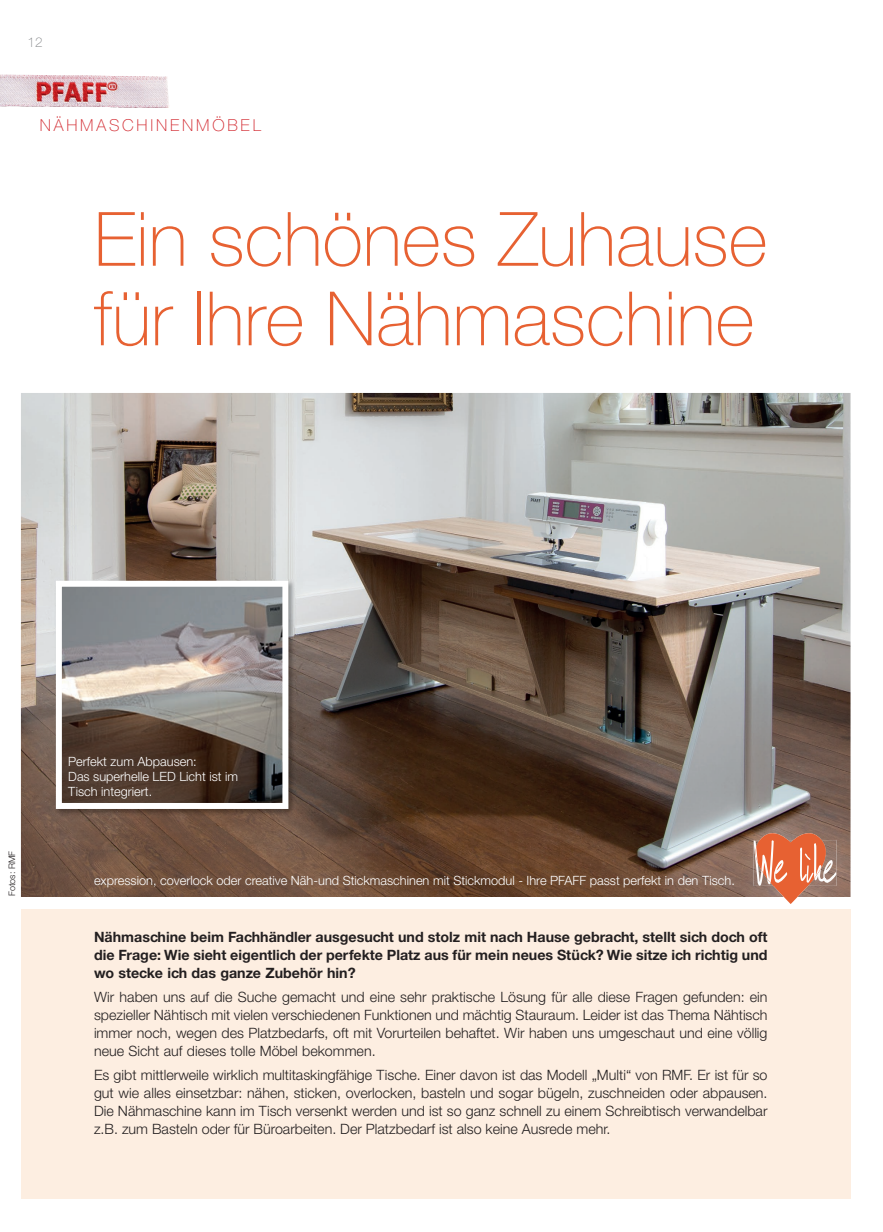
<style>
.page{position:relative;width:883px;height:1232px;background:#fff}
.page>*{position:absolute;margin:0;border:0;box-sizing:border-box;transform-origin:0 0}
.t1{font:100 75px/79.5px "Helvetica Neue LT Pro";color:#e76132}
.t2{font:100 16.5px "Helvetica Neue LT Pro";letter-spacing:.17em;color:#d1232a}
.t3{font:300 14.25px/18px "Helvetica Neue CE";color:#231f20;text-align:justify}
.t4{font:700 14.25px/18px "Helvetica Neue CE";color:#231f20;text-align:justify}
.t5{font:100 13.5px "Helvetica Neue LT Pro";color:#808285}
.t6{font:300 12.75px/15px "Helvetica Neue CE";color:#fff}
.t7{font:300 9px "Helvetica Neue CE";color:#231f20}
</style>
<div class="page">
<div style="left:21px;top:909px;width:829px;height:289px;background:#fdeee1"></div>
<img style="left:21px;top:393px;width:829px;height:504px">
<img style="left:0;top:75px;width:169px;height:33px">
<img style="left:55px;top:579px;width:240px;height:237px">
<svg style="left:56px;top:581px;width:232px;height:228px;background:#89817d"></svg>
<img style="left:833px;top:840px;width:3px;height:46px">
<svg style="left:747px;top:824px;width:86px;height:80px;background:#c67a5f"></svg>
<p class="t5" style="left:28px;top:35px;width:17px">12</p>
<p class="t2" style="left:40px;top:115px;width:222px">NÄHMASCHINENMÖBEL</p>
<h1 class="t1" style="left:94px;top:198px;width:674px">Ein schönes Zuhause für Ihre Nähmaschine</h1>
<p class="t7" style="left:6px;top:896px;width:47px;rotate:-90deg">Fotos: RMF</p>
<p class="t6" style="left:68px;top:753px;width:171px">Perfekt zum Abpausen:<br>Das superhelle LED Licht ist im<br>Tisch integriert.</p>
<p class="t6" style="left:94px;top:873px;width:642px">expression, coverlock oder creative Näh-und Stickmaschinen mit Stickmodul - Ihre PFAFF passt perfekt in den Tisch.</p>
<p class="t4" style="left:94px;top:928px;width:674px">Nähmaschine beim Fachhändler ausgesucht und stolz mit nach Hause gebracht, stellt sich doch oft die Frage: Wie sieht eigentlich der perfekte Platz aus für mein neues Stück? Wie sitze ich richtig und wo stecke ich das ganze Zubehör hin?</p>
<p class="t3" style="left:94px;top:988px;width:674px">Wir haben uns auf die Suche gemacht und eine sehr praktische Lösung für alle diese Fragen gefunden: ein spezieller Nähtisch mit vielen verschiedenen Funktionen und mächtig Stauraum. Leider ist das Thema Nähtisch immer noch, wegen des Platzbedarfs, oft mit Vorurteilen behaftet. Wir haben uns umgeschaut und eine völlig neue Sicht auf dieses tolle Möbel bekommen.</p>
<p class="t3" style="left:94px;top:1066px;width:674px">Es gibt mittlerweile wirklich multitaskingfähige Tische. Einer davon ist das Modell „Multi“ von RMF. Er ist für so gut wie alles einsetzbar: nähen, sticken, overlocken, basteln und sogar bügeln, zuschneiden oder abpausen.<br>Die Nähmaschine kann im Tisch versenkt werden und ist so ganz schnell zu einem Schreibtisch verwandelbar z.B. zum Basteln oder für Büroarbeiten. Der Platzbedarf ist also keine Ausrede mehr.</p>
</div>
